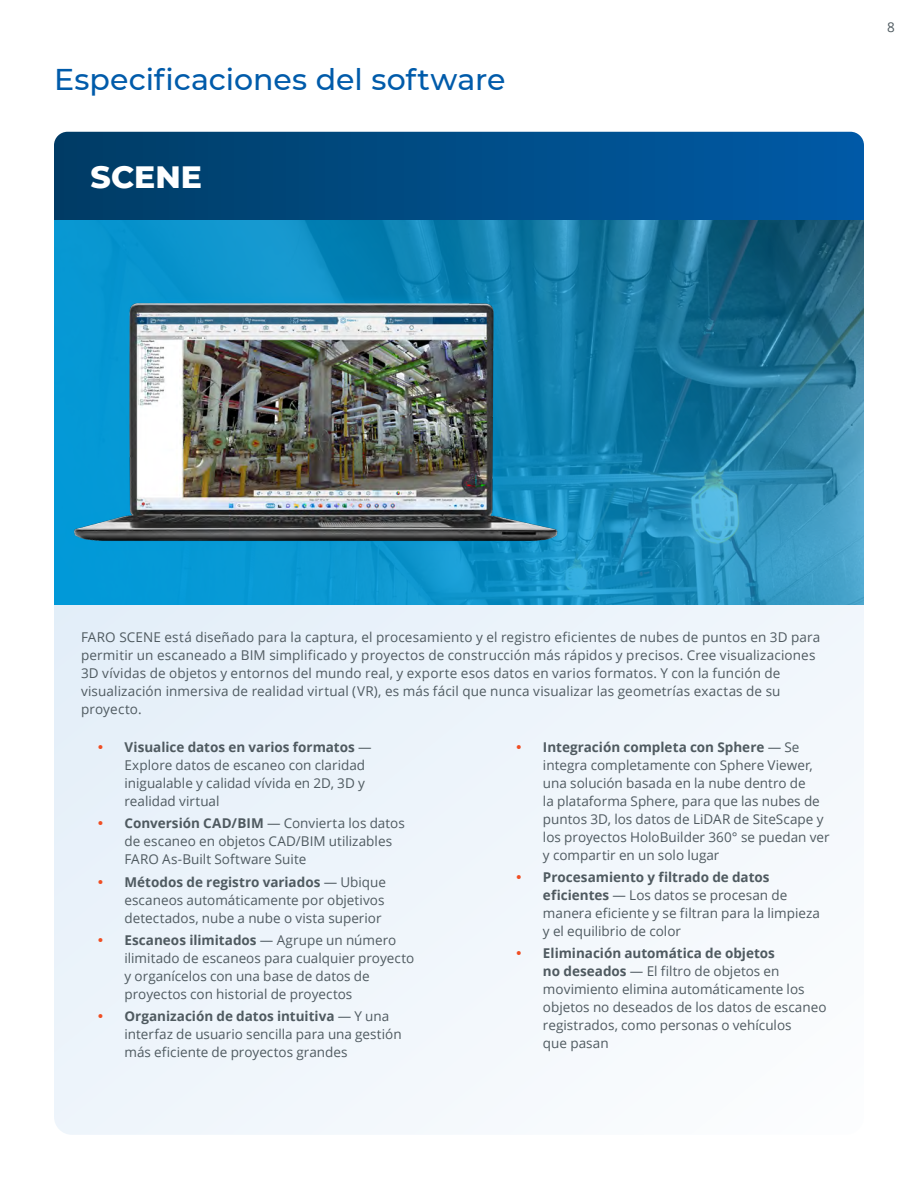
<style>
.page{position:relative;width:918px;height:1188px;background:#fff}
.page>*{position:absolute;margin:0;border:0;box-sizing:border-box;transform-origin:0 0}
.t1{font:800 31.5px "Montserrat";color:#fff}
.t2{font:500 30px "Montserrat";color:#005baa}
.t3{font:13.5px/18px "Open Sans";letter-spacing:.005em;color:#4f5a60}
.s1{font-weight:700}
</style>
<div class="page">
<div style="left:54px;top:220px;width:810px;height:915px;background:#eff5fb;border-radius:18px"></div>
<svg style="left:54px;top:132px;width:810px;height:88px;background:#004b86"></svg>
<img style="left:54px;top:220px;width:810px;height:385px">
<img style="left:54px;top:264px;width:528px;height:316px">
<h2 class="t2" style="left:54px;top:58px;width:453px">Especificaciones del software</h2>
<h1 class="t1" style="left:91px;top:154px;width:113px">SCENE</h1>
<p class="t3" style="left:887px;top:18px;width:9px">8</p>
<p class="t3" style="left:81px;top:628px;width:741px">FARO SCENE está diseñado para la captura, el procesamiento y el registro eficientes de nubes de puntos en 3D para permitir un escaneado a BIM simplificado y proyectos de construcción más rápidos y precisos. Cree visualizaciones 3D vívidas de objetos y entornos del mundo real, y exporte esos datos en varios formatos. Y con la función de visualización inmersiva de realidad virtual (VR), es más fácil que nunca visualizar las geometrías exactas de su proyecto.</p>
<p class="t3" style="left:124px;top:738px;width:249px"><span class="s1">Visualice datos en varios formatos</span> —<br>Explore datos de escaneo con claridad inigualable y calidad vívida en 2D, 3D y realidad virtual</p>
<p class="t3" style="left:124px;top:814px;width:282px"><span class="s1">Conversión CAD/BIM</span> — Convierta los datos de escaneo en objetos CAD/BIM utilizables<br>FARO As-Built Software Suite</p>
<p class="t3" style="left:124px;top:872px;width:263px;text-align:justify"><span class="s1">Métodos de registro variados</span> — Ubique escaneos automáticamente por objetivos detectados, nube a nube o vista superior</p>
<p class="t3" style="left:124px;top:931px;width:291px"><span class="s1">Escaneos ilimitados</span> — Agrupe un número ilimitado de escaneos para cualquier proyecto y organícelos con una base de datos de proyectos con historial de proyectos</p>
<p class="t3" style="left:124px;top:1007px;width:279px"><span class="s1">Organización de datos intuitiva</span> — Y una interfaz de usuario sencilla para una gestión más eficiente de proyectos grandes</p>
<p class="t3" style="left:543px;top:738px;width:288px"><span class="s1">Integración completa con Sphere</span> — Se integra completamente con Sphere Viewer, una solución basada en la nube dentro de<br>la plataforma Sphere, para que las nubes de puntos 3D, los datos de LiDAR de SiteScape y los proyectos HoloBuilder 360° se puedan ver y compartir en un solo lugar</p>
<p class="t3" style="left:543px;top:868px;width:279px"><span class="s1">Procesamiento y filtrado de datos eficientes</span> — Los datos se procesan de manera eficiente y se filtran para la limpieza y el equilibrio de color</p>
<p class="t3" style="left:543px;top:944px;width:285px"><span class="s1">Eliminación automática de objetos<br>no deseados</span> — El filtro de objetos en movimiento elimina automáticamente los objetos no deseados de los datos de escaneo registrados, como personas o vehículos<br>que pasan</p>
</div>
